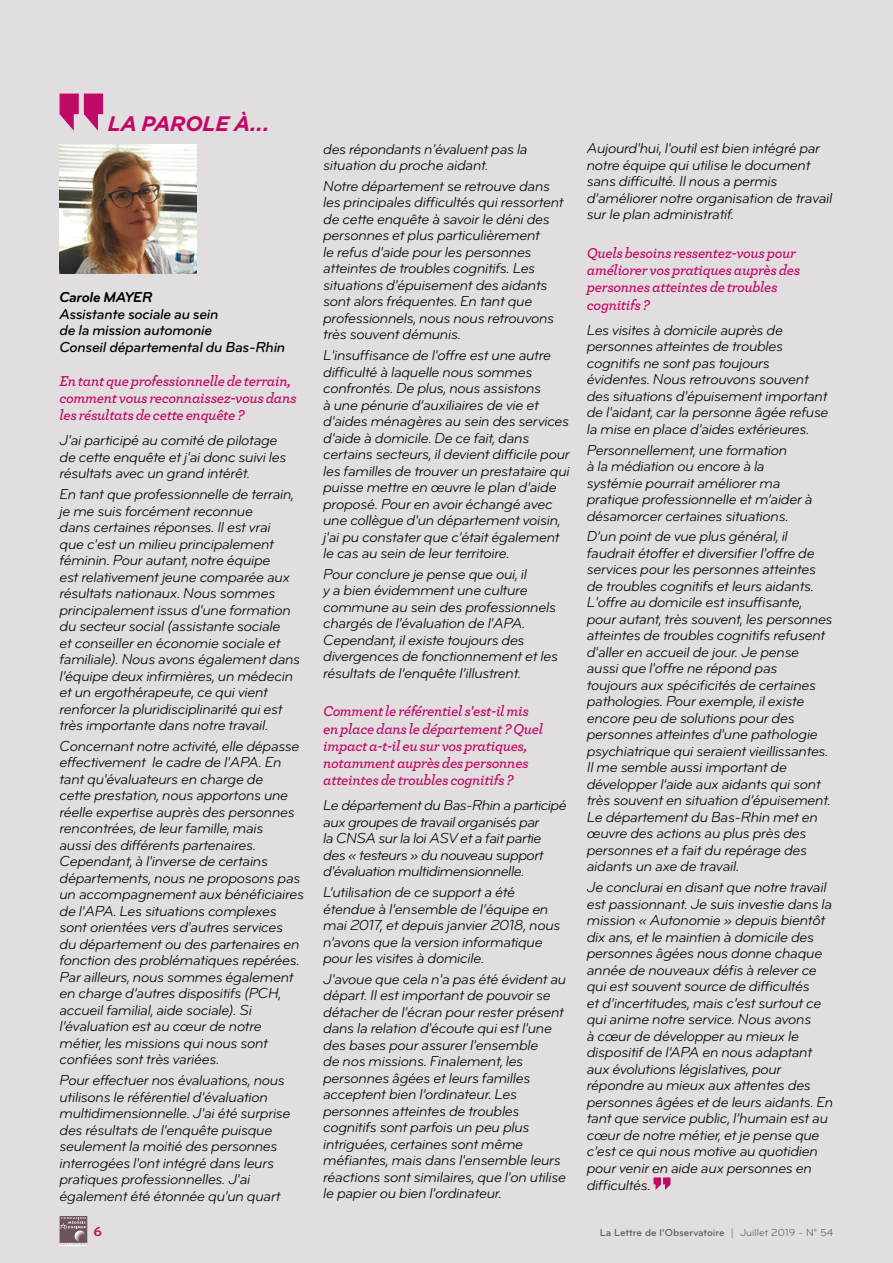
<style>
.page{position:relative;width:893px;height:1263px;background:#e2dee0}
.page>*{position:absolute;margin:0;border:0;box-sizing:border-box;transform-origin:0 0}
.t1{font:italic 700 21px "Gotham";letter-spacing:-.01em;color:#c00967}
.t2{font:italic 15px/16.5px "Bryant Pro";letter-spacing:-.025em;color:#000}
.t3{font:italic 600 15px/17.2px "Archer";letter-spacing:-.02em;color:#c00967}
.t4{font:italic 500 15px/16.5px "Bryant Pro";letter-spacing:-.025em;color:#000}
.t5{font:italic 700 15px "Bryant Pro";letter-spacing:-.025em;color:#000}
.t6{font:700 13.5px "Bryant Pro";color:#c00967}
.t7{font:500 10.5px "Bryant Pro";color:#575756}
.s1{font-weight:400}
</style>
<div class="page">
<svg style="left:60px;top:94px;width:43px;height:37px"></svg>
<svg style="left:653px;top:1177px;width:17px;height:13px"></svg>
<img style="left:60px;top:145px;width:136px;height:129px">
<div style="left:60px;top:1216px;width:27px;height:30px;background:#fff"></div>
<svg style="left:60px;top:1216px;width:27px;height:29px"></svg>
<h1 class="t1" style="left:108px;top:111px;width:164px">LA PAROLE À...</h1>
<p class="t5" style="left:60px;top:288px;width:94px">Carole MAYER</p>
<p class="t4" style="left:60px;top:305px;width:227px">Assistante sociale au sein<br>de la mission automonie<br>Conseil départemental du Bas-Rhin</p>
<p class="t3" style="left:60px;top:371px;width:239px">En tant que professionnelle de terrain, comment vous reconnaissez-vous dans les résultats de cette enquête ?</p>
<p class="t2" style="left:60px;top:432px;width:228px">J'ai participé au comité de pilotage de cette enquête et j'ai donc suivi les résultats avec un grand intérêt.</p>
<p class="t2" style="left:60px;top:486px;width:242px">En tant que professionnelle de terrain, je me suis forcément reconnue<br>dans certaines réponses. Il est vrai<br>que c'est un milieu principalement féminin. Pour autant, notre équipe<br>est relativement jeune comparée aux résultats nationaux. Nous sommes principalement issus d'une formation du secteur social (assistante sociale<br>et conseiller en économie sociale et familiale). Nous avons également dans l’équipe deux infirmières, un médecin et un ergothérapeute, ce qui vient renforcer la pluridisciplinarité qui est très importante dans notre travail.</p>
<p class="t2" style="left:60px;top:738px;width:246px">Concernant notre activité, elle dépasse effectivement le cadre de l'APA. En tant qu'évaluateurs en charge de<br>cette prestation, nous apportons une réelle expertise auprès des personnes rencontrées, de leur famille, mais<br>aussi des différents partenaires.<br>Cependant, à l'inverse de certains départements, nous ne proposons pas un accompagnement aux bénéficiaires de l'APA. Les situations complexes sont orientées vers d'autres services<br>du département ou des partenaires en fonction des problématiques repérées.<br>Par ailleurs, nous sommes également en charge d’autres dispositifs (PCH, accueil familial, aide sociale). Si l’évaluation est au cœur de notre métier, les missions qui nous sont confiées sont très variées.</p>
<p class="t2" style="left:60px;top:1072px;width:233px">Pour effectuer nos évaluations, nous utilisons le référentiel d'évaluation multidimensionnelle. J'ai été surprise des résultats de l'enquête puisque seulement la moitié des personnes interrogées l'ont intégré dans leurs pratiques professionnelles. J'ai également été étonnée qu'un quart</p>
<p class="t2" style="left:323px;top:140px;width:206px">des répondants n'évaluent pas la situation du proche aidant.</p>
<p class="t2" style="left:323px;top:178px;width:242px">Notre département se retrouve dans les principales difficultés qui ressortent de cette enquête à savoir le déni des personnes et plus particulièrement<br>le refus d'aide pour les personnes atteintes de troubles cognitifs. Les situations d'épuisement des aidants sont alors fréquentes. En tant que professionnels, nous nous retrouvons très souvent démunis.</p>
<p class="t2" style="left:323px;top:347px;width:248px">L'insuffisance de l'offre est une autre difficulté à laquelle nous sommes confrontés. De plus, nous assistons<br>à une pénurie d’auxiliaires de vie et d'aides ménagères au sein des services d'aide à domicile. De ce fait, dans certains secteurs, il devient difficile pour les familles de trouver un prestataire qui puisse mettre en œuvre le plan d’aide proposé. Pour en avoir échangé avec une collègue d'un département voisin, j'ai pu constater que c'était également le cas au sein de leur territoire.</p>
<p class="t2" style="left:323px;top:566px;width:236px">Pour conclure je pense que oui, il<br>y a bien évidemment une culture commune au sein des professionnels chargés de l'évaluation de l'APA.<br>Cependant, il existe toujours des divergences de fonctionnement et les résultats de l’enquête l’illustrent.</p>
<p class="t3" style="left:323px;top:702px;width:222px">Comment le référentiel s'est-il mis en place dans le département ? Quel impact a-t-il eu sur vos pratiques, notamment auprès des personnes atteintes de troubles cognitifs ?</p>
<p class="t2" style="left:323px;top:797px;width:245px">Le département du Bas-Rhin a participé aux groupes de travail organisés par<br>la CNSA sur la loi ASV et a fait partie des « testeurs » du nouveau support d'évaluation multidimensionnelle.</p>
<p class="t2" style="left:323px;top:884px;width:239px">L’utilisation de ce support a été étendue à l’ensemble de l’équipe en mai 2017, et depuis janvier 2018, nous n’avons que la version informatique pour les visites à domicile.</p>
<p class="t2" style="left:323px;top:971px;width:245px">J'avoue que cela n'a pas été évident au départ. Il est important de pouvoir se détacher de l'écran pour rester présent dans la relation d'écoute qui est l'une des bases pour assurer l'ensemble<br>de nos missions. Finalement, les personnes âgées et leurs familles acceptent bien l’ordinateur. Les personnes atteintes de troubles cognitifs sont parfois un peu plus intriguées, certaines sont même méfiantes, mais dans l'ensemble leurs réactions sont similaires, que l'on utilise le papier ou bien l'ordinateur.</p>
<p class="t2" style="left:587px;top:140px;width:247px">Aujourd'hui, l'outil est bien intégré par notre équipe qui utilise le document sans difficulté. Il nous a permis d’améliorer notre organisation de travail sur le plan administratif.</p>
<p class="t3" style="left:587px;top:243px;width:215px">Quels besoins ressentez-vous pour améliorer vos pratiques auprès des personnes atteintes de troubles cognitifs ?</p>
<p class="t2" style="left:587px;top:322px;width:243px">Les visites à domicile auprès de personnes atteintes de troubles cognitifs ne sont pas toujours évidentes. Nous retrouvons souvent des situations d'épuisement important de l'aidant, car la personne âgée refuse la mise en place d'aides extérieures.</p>
<p class="t2" style="left:587px;top:441px;width:227px">Personnellement, une formation<br>à la médiation ou encore à la systémie pourrait améliorer ma pratique professionnelle et m’aider à désamorcer certaines situations.</p>
<p class="t2" style="left:587px;top:528px;width:247px">D’un point de vue plus général, il faudrait étoffer et diversifier l'offre de services pour les personnes atteintes de troubles cognitifs et leurs aidants.<br>L'offre au domicile est insuffisante, pour autant, très souvent, les personnes atteintes de troubles cognitifs refusent d'aller en accueil de jour. Je pense aussi que l'offre ne répond pas<br>toujours aux spécificités de certaines pathologies. Pour exemple, il existe encore peu de solutions pour des personnes atteintes d'une pathologie psychiatrique qui seraient vieillissantes.<br>Il me semble aussi important de développer l’aide aux aidants qui sont très souvent en situation d’épuisement.<br>Le département du Bas-Rhin met en œuvre des actions au plus près des personnes et a fait du repérage des aidants un axe de travail.</p>
<p class="t2" style="left:587px;top:879px;width:248px">Je conclurai en disant que notre travail est passionnant. Je suis investie dans la mission « Autonomie » depuis bientôt dix ans, et le maintien à domicile des personnes âgées nous donne chaque année de nouveaux défis à relever ce qui est souvent source de difficultés<br>et d’incertitudes, mais c’est surtout ce qui anime notre service. Nous avons<br>à cœur de développer au mieux le dispositif de l’APA en nous adaptant aux évolutions législatives, pour répondre au mieux aux attentes des personnes âgées et de leurs aidants. En tant que service public, l’humain est au cœur de notre métier, et je pense que c’est ce qui nous motive au quotidien pour venir en aide aux personnes en difficultés.</p>
<p class="t6" style="left:94px;top:1223px;width:10px">6</p>
<p class="t7" style="left:600px;top:1226px;width:235px">La Lettre de l’Observatoire <span class="s1">| Juillet 2019 - N° 54</span></p>
</div>
